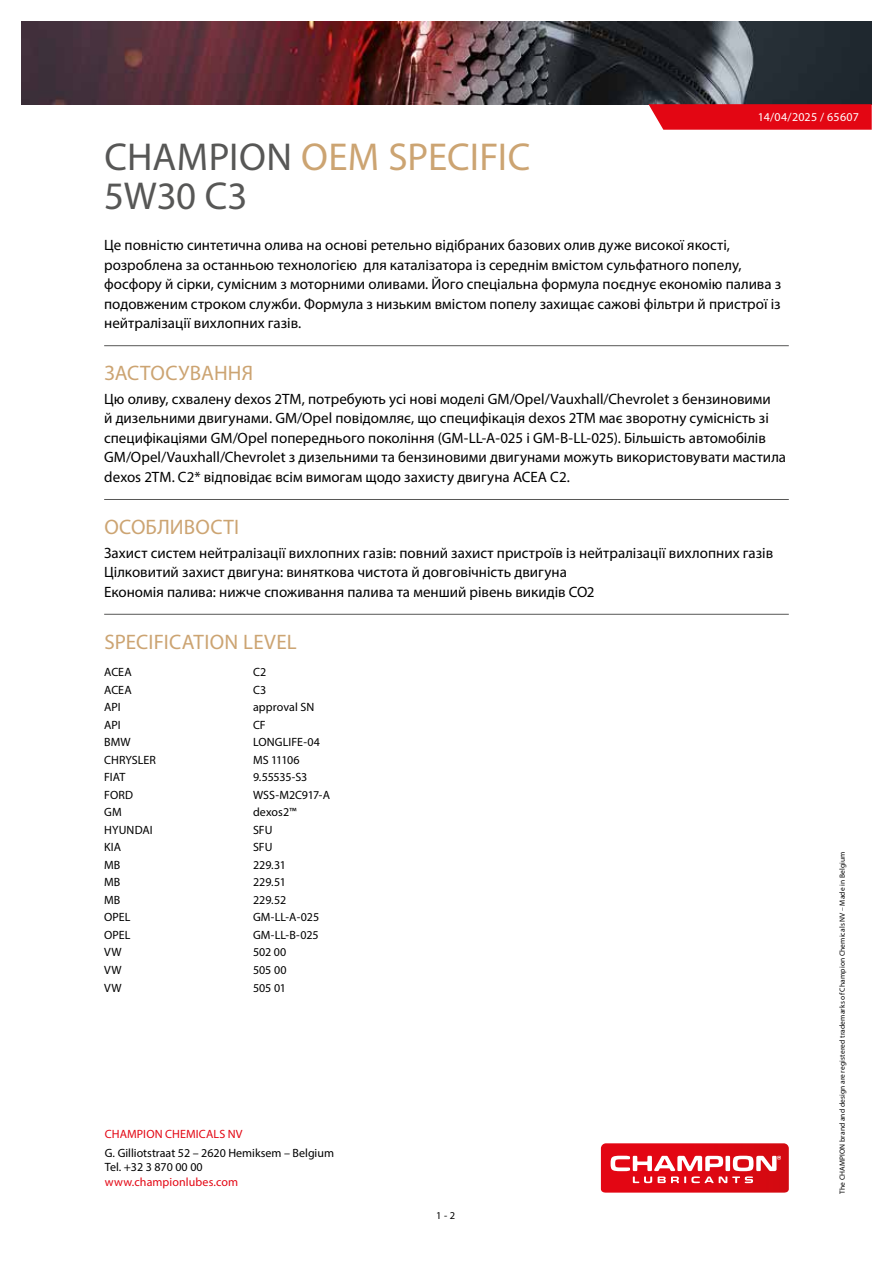
<style>
.page{position:relative;width:893px;height:1263px;background:#fff}
.page>*{position:absolute;margin:0;border:0;box-sizing:border-box;transform-origin:0 0}
.t1{font:39px/39px "Myriad Pro";color:#575756}
.t2{font:21px "Myriad Pro";letter-spacing:.01em;color:#cca472}
.t3{font:15px/19.5px "Myriad Pro";color:#000}
.t4{font:12px/14.4px "Myriad Pro";color:#000}
.t5{font:12px "Myriad Pro";letter-spacing:.01em;color:#e30613}
.t6{font:12px "Myriad Pro";letter-spacing:.015em;color:#fff}
.t7{font:10.5px "Myriad Pro";color:#000}
.t8{font:7.5px "Myriad Pro";letter-spacing:.02em;color:#000}
.s1{color:#cca472}
</style>
<div class="page">
<svg style="left:601px;top:1143px;width:188px;height:49px;background:#e43740"></svg>
<img style="left:21px;top:21px;width:851px;height:83px">
<svg style="left:648px;top:104px;width:224px;height:26px;background:#e3121e"></svg>
<hr style="left:104px;top:345px;width:685px;height:1px;background:#575756">
<hr style="left:104px;top:499px;width:685px;height:1px;background:#575756">
<hr style="left:104px;top:614px;width:685px;height:1px;background:#575756">
<p class="t6" style="left:758px;top:110px;width:103px">14/04/2025 / 65607</p>
<h1 class="t1" style="left:104px;top:137px;width:428px">CHAMPION <span class="s1">OEM SPECIFIC<br></span>5W30 C3</h1>
<p class="t3" style="left:104px;top:235px;width:679px">Це повністю синтетична олива на основі ретельно відібраних базових олив дуже високої якості, розроблена за останньою технологією для каталізатора із середнім вмістом сульфатного попелу, фосфору й сірки, сумісним з моторними оливами. Його спеціальна формула поєднує економію палива з подовженим строком служби. Формула з низьким вмістом попелу захищає сажові фільтри й пристрої із нейтралізації вихлопних газів.</p>
<h2 class="t2" style="left:104px;top:360px;width:150px">ЗАСТОСУВАННЯ</h2>
<p class="t3" style="left:104px;top:389px;width:683px">Цю оливу, схвалену dexos 2TM, потребують усі нові моделі GM/Opel/Vauxhall/Chevrolet з бензиновими<br>й дизельними двигунами. GM/Opel повідомляє, що специфікація dexos 2TM має зворотну сумісність зі специфікаціями GM/Opel попереднього покоління (GM-LL-A-025 і GM-B-LL-025). Більшість автомобілів GM/Opel/Vauxhall/Chevrolet з дизельними та бензиновими двигунами можуть використовувати мастила dexos 2TM. C2* відповідає всім вимогам щодо захисту двигуна ACEA C2.</p>
<h2 class="t2" style="left:104px;top:514px;width:136px">ОСОБЛИВОСТІ</h2>
<p class="t3" style="left:104px;top:543px;width:670px">Захист систем нейтралізації вихлопних газів: повний захист пристроїв із нейтралізації вихлопних газів<br>Цілковитий захист двигуна: виняткова чистота й довговічність двигуна<br>Економія палива: нижче споживання палива та менший рівень викидів CO2</p>
<h2 class="t2" style="left:104px;top:629px;width:194px">SPECIFICATION LEVEL</h2>
<p class="t4" style="left:104px;top:665px;width:29px">ACEA</p>
<p class="t4" style="left:253px;top:665px;width:15px">C2</p>
<p class="t4" style="left:104px;top:682px;width:29px">ACEA</p>
<p class="t4" style="left:253px;top:682px;width:15px">C3</p>
<p class="t4" style="left:104px;top:700px;width:18px">API</p>
<p class="t4" style="left:253px;top:700px;width:63px">approval SN</p>
<p class="t4" style="left:104px;top:717px;width:18px">API</p>
<p class="t4" style="left:253px;top:717px;width:14px">CF</p>
<p class="t4" style="left:104px;top:735px;width:28px">BMW</p>
<p class="t4" style="left:253px;top:735px;width:69px">LONGLIFE-04</p>
<p class="t4" style="left:104px;top:752px;width:53px">CHRYSLER</p>
<p class="t4" style="left:253px;top:752px;width:48px">MS 11106</p>
<p class="t4" style="left:104px;top:770px;width:23px">FIAT</p>
<p class="t4" style="left:253px;top:770px;width:56px">9.55535-S3</p>
<p class="t4" style="left:104px;top:787px;width:30px">FORD</p>
<p class="t4" style="left:253px;top:787px;width:79px">WSS-M2C917-A</p>
<p class="t4" style="left:104px;top:805px;width:19px">GM</p>
<p class="t4" style="left:253px;top:805px;width:45px">dexos2™</p>
<p class="t4" style="left:104px;top:822px;width:50px">HYUNDAI</p>
<p class="t4" style="left:253px;top:822px;width:21px">SFU</p>
<p class="t4" style="left:104px;top:840px;width:18px">KIA</p>
<p class="t4" style="left:253px;top:840px;width:21px">SFU</p>
<p class="t4" style="left:104px;top:857px;width:18px">MB</p>
<p class="t4" style="left:253px;top:857px;width:34px">229.31</p>
<p class="t4" style="left:104px;top:875px;width:18px">MB</p>
<p class="t4" style="left:253px;top:875px;width:34px">229.51</p>
<p class="t4" style="left:104px;top:892px;width:18px">MB</p>
<p class="t4" style="left:253px;top:892px;width:35px">229.52</p>
<p class="t4" style="left:104px;top:910px;width:28px">OPEL</p>
<p class="t4" style="left:253px;top:910px;width:68px">GM-LL-A-025</p>
<p class="t4" style="left:104px;top:927px;width:28px">OPEL</p>
<p class="t4" style="left:253px;top:927px;width:67px">GM-LL-B-025</p>
<p class="t4" style="left:104px;top:945px;width:19px">VW</p>
<p class="t4" style="left:253px;top:945px;width:35px">502 00</p>
<p class="t4" style="left:104px;top:962px;width:19px">VW</p>
<p class="t4" style="left:253px;top:962px;width:35px">505 00</p>
<p class="t4" style="left:104px;top:980px;width:19px">VW</p>
<p class="t4" style="left:253px;top:980px;width:34px">505 01</p>
<p class="t5" style="left:105px;top:1126px;width:139px">CHAMPION CHEMICALS NV</p>
<p class="t4" style="left:105px;top:1145px;width:231px">G. Gilliotstraat 52 – 2620 Hemiksem – Belgium<br>Tel. +32 3 870 00 00</p>
<p class="t5" style="left:105px;top:1174px;width:135px">www.championlubes.com</p>
<p class="t7" style="left:436px;top:1209px;width:20px">1 - 2</p>
<p class="t8" style="left:838px;top:1194px;width:344px;rotate:-90deg">The CHAMPION brand and design are registered trademarks of Champion Chemicals NV – Made in Belgium</p>
</div>
